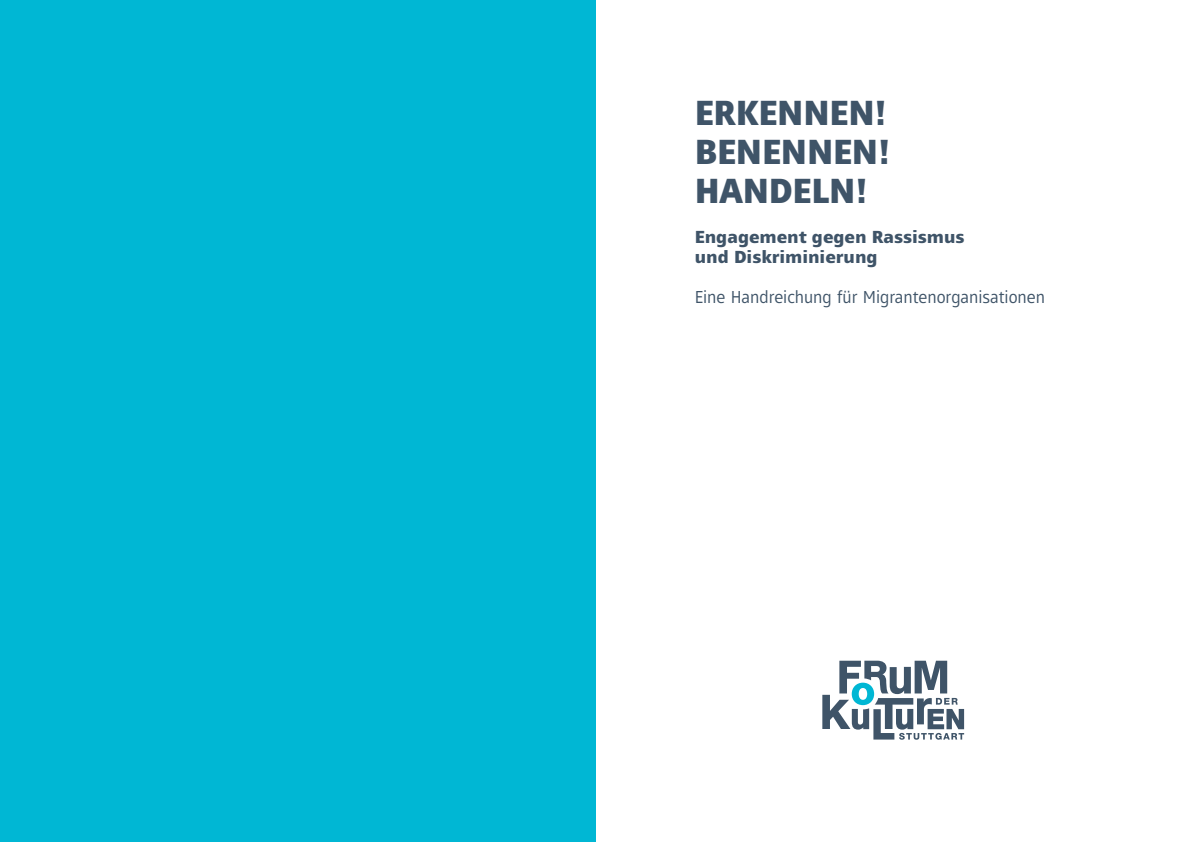
<style>
.page{position:relative;width:1191px;height:842px;background:#fff}
.page>*{position:absolute;margin:0;border:0;box-sizing:border-box;transform-origin:0 0}
.t1{font:800 36px/39px "Mayberry Pro";letter-spacing:-.005em;color:#3f5468;text-align:justify;scale:.95 1}
.t2{font:800 18px/20px "Mayberry Pro";color:#3f5468}
.t3{font:18px "Mayberry Pro";color:#3f5468}
</style>
<div class="page">
<div style="left:0;top:0;width:595px;height:842px;background:#00b7d4"></div>
<svg style="left:822px;top:661px;width:142px;height:79px"></svg>
<h1 class="t1" style="left:694px;top:92px;width:208px">ERKENNEN!<br>BENENNEN!<br>HANDELN!</h1>
<p class="t2" style="left:694px;top:226px;width:271px">Engagement gegen Rassismus und Diskriminierung</p>
<p class="t3" style="left:694px;top:285px;width:352px">Eine Handreichung für Migrantenorganisationen</p>
</div>
